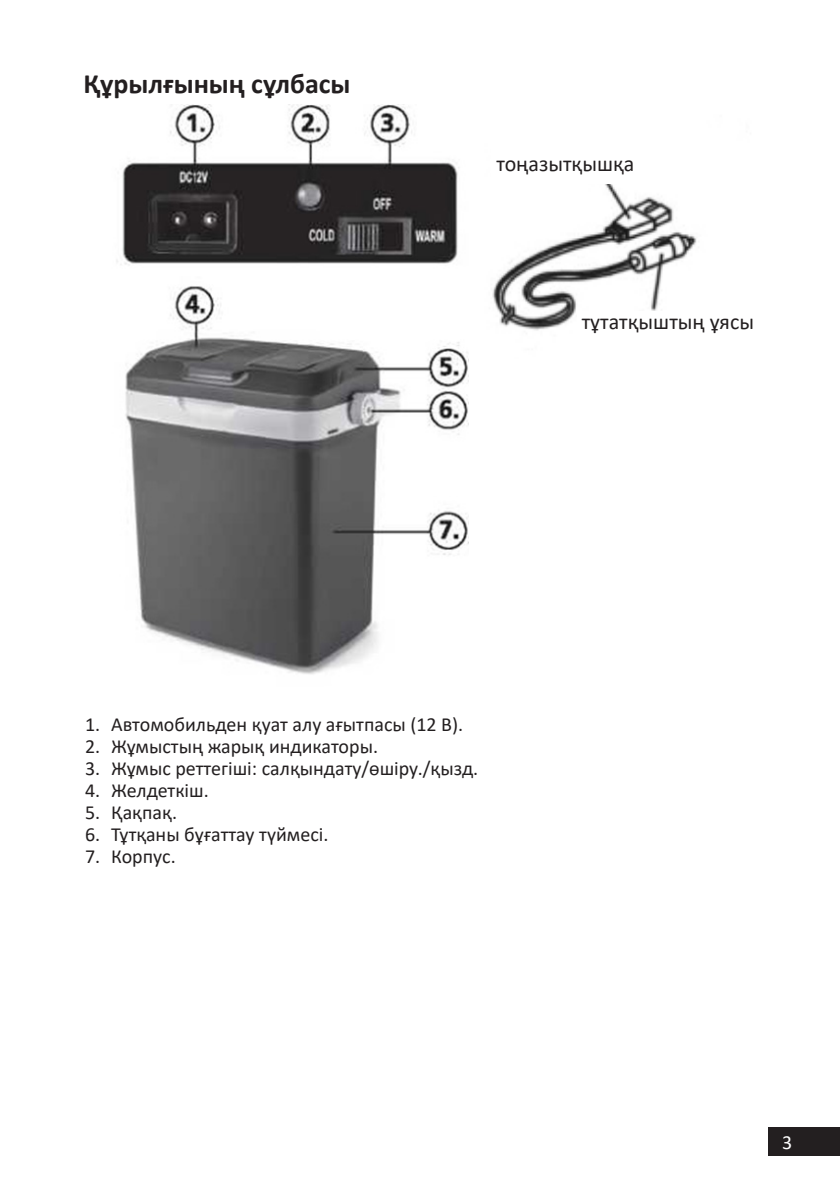
<style>
.page{position:relative;width:840px;height:1191px;background:#fff}
.page>*{position:absolute;margin:0;border:0;box-sizing:border-box;transform-origin:0 0}
.Заголовок_14{font:700 28px "Calibri";color:#231f20}
.t1{font:22px "Calibri";color:#231f20}
.t2{font:20px "Calibri";color:#231f20}
.t3{font:20px "Calibri";color:#fff}
</style>
<div class="page">
<div style="left:767px;top:1126px;width:72px;height:29px;background:#231f20"></div>
<img style="left:116px;top:105px;width:352px;height:569px">
<img style="left:492px;top:184px;width:205px;height:147px">
<img style="left:577px;top:312px;width:120px;height:19px">
<img style="left:666px;top:281px;width:31px;height:32px">
<p class="Заголовок_14" style="left:83px;top:64px;width:268px">Құрылғының сұлбасы</p>
<p class="t1" style="left:496px;top:149px;width:139px">тоңазытқышқа</p>
<p class="t1" style="left:581px;top:307px;width:174px">тұтатқыштың ұясы</p>
<p class="t2" style="left:85px;top:710px;width:379px">1. Автомобильден қуат алу ағытпасы (12 В).</p>
<p class="t2" style="left:85px;top:732px;width:294px">2. Жұмыстың жарық индикаторы.</p>
<p class="t2" style="left:85px;top:754px;width:394px">3. Жұмыс реттегіші: салқындату/өшіру./қызд.</p>
<p class="t2" style="left:85px;top:776px;width:125px">4. Желдеткіш.</p>
<p class="t2" style="left:85px;top:798px;width:93px">5. Қақпақ.</p>
<p class="t2" style="left:85px;top:820px;width:245px">6. Тұтқаны бұғаттау түймесі.</p>
<p class="t2" style="left:85px;top:842px;width:92px">7. Корпус.</p>
<p class="t3" style="left:781px;top:1128px;width:12px">3</p>
</div>
